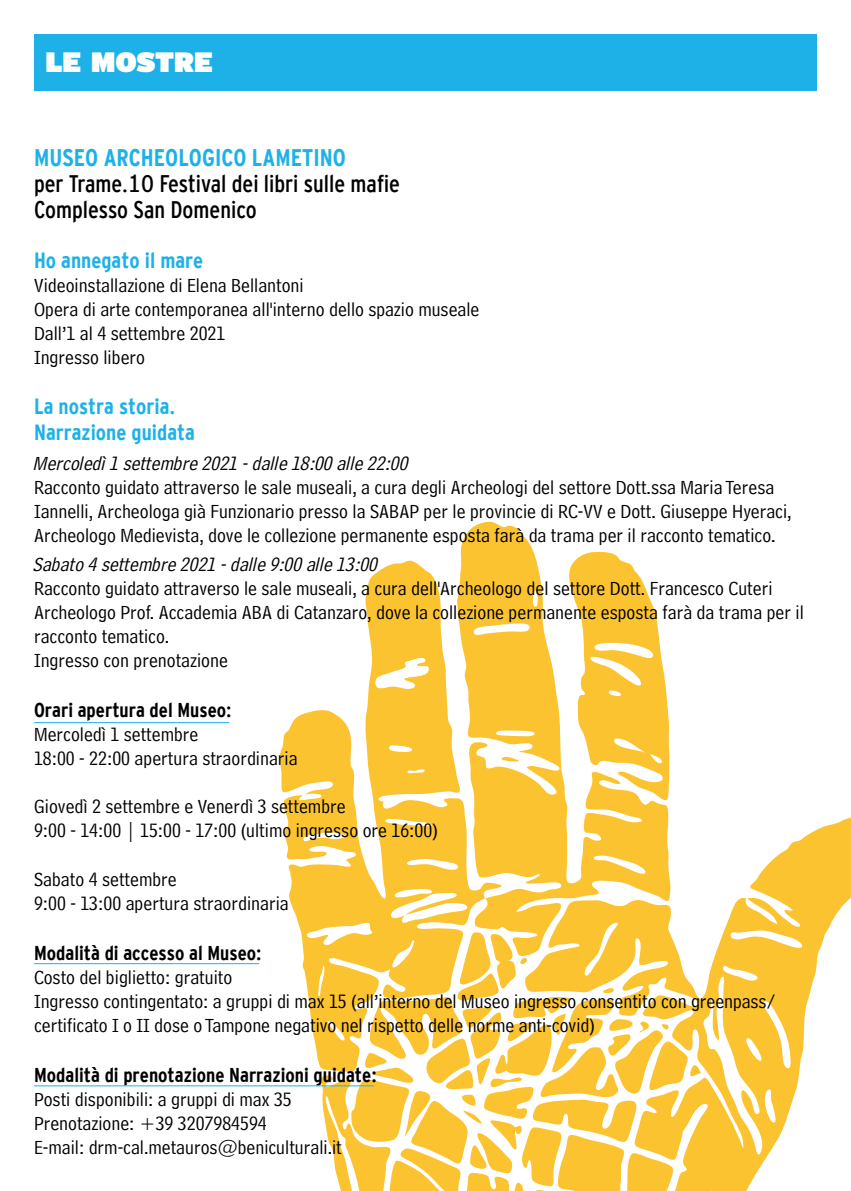
<style>
.page{position:relative;width:851px;height:1191px;background:#fff}
.page>*{position:absolute;margin:0;border:0;box-sizing:border-box;transform-origin:0 0}
.t1{font:900 28px "Interstate";color:#fff}
.t2{font:24px/26px "Interstate Cond Mono";color:#000}
.t3{font:700 24px "Interstate Cond Mono";color:#1eb1e7}
.t4{font:700 22px/26px "Interstate Cond Mono";color:#1eb1e7}
.t5{font:20px/24px "Bell Centennial Std Address";color:#000}
.t6{font:700 20px "Interstate Cond Mono";color:#000}
.t7{font:italic 20px "Bell Centennial Std Address";color:#000}
</style>
<div class="page">
<svg style="left:460px;top:522px;width:210px;height:295px;fill:#fcc330"></svg>
<svg style="left:568px;top:552px;width:101px;height:248px"></svg>
<svg style="left:279px;top:561px;width:225px;height:499px;fill:#fcc330"></svg>
<svg style="left:501px;top:757px;width:18px;height:4px"></svg>
<svg style="left:387px;top:817px;width:463px;height:374px;fill:#fcc330"></svg>
<svg style="left:318px;top:932px;width:382px;height:259px"></svg>
<hr style="left:34px;top:722px;width:195px;height:1px;background:#1eb1e7">
<hr style="left:34px;top:963px;width:225px;height:1px;background:#1eb1e7">
<hr style="left:34px;top:1085px;width:340px;height:1px;background:#1eb1e7">
<div style="left:34px;top:34px;width:782px;height:57px;background:#1eb1e7"></div>
<h1 class="t1" style="left:45px;top:45px;width:169px">LE MOSTRE</h1>
<p class="t3" style="left:34px;top:144px;width:313px">MUSEO ARCHEOLOGICO LAMETINO</p>
<p class="t2" style="left:34px;top:170px;width:367px">per Trame.10 Festival dei libri sulle mafie<br>Complesso San Domenico</p>
<p class="t4" style="left:34px;top:247px;width:171px">Ho annegato il mare</p>
<p class="t5" style="left:34px;top:273px;width:447px">Videoinstallazione di Elena Bellantoni<br>Opera di arte contemporanea all'interno dello spazio museale Dall’1 al 4 settembre 2021<br>Ingresso libero</p>
<p class="t4" style="left:34px;top:393px;width:162px">La nostra storia.<br>Narrazione guidata</p>
<p class="t7" style="left:34px;top:451px;width:376px">Mercoledì 1 settembre 2021 - dalle 18:00 alle 22:00</p>
<p class="t5" style="left:34px;top:475px;width:759px">Racconto guidato attraverso le sale museali, a cura degli Archeologi del settore Dott.ssa Maria Teresa<br>Iannelli, Archeologa già Funzionario presso la SABAP per le provincie di RC-VV e Dott. Giuseppe Hyeraci,<br>Archeologo Medievista, dove le collezione permanente esposta farà da trama per il racconto tematico.</p>
<p class="t7" style="left:34px;top:553px;width:346px">Sabato 4 settembre 2021 - dalle 9:00 alle 13:00</p>
<p class="t5" style="left:34px;top:577px;width:771px">Racconto guidato attraverso le sale museali, a cura dell'Archeologo del settore Dott. Francesco Cuteri Archeologo Prof. Accademia ABA di Catanzaro, dove la collezione permanente esposta farà da trama per il racconto tematico.<br>Ingresso con prenotazione</p>
<p class="t6" style="left:34px;top:699px;width:199px">Orari apertura del Museo:</p>
<p class="t5" style="left:34px;top:723px;width:265px">Mercoledì 1 settembre<br>18:00 - 22:00 apertura straordinaria</p>
<p class="t5" style="left:34px;top:795px;width:405px">Giovedì 2 settembre e Venerdì 3 settembre<br>9:00 - 14:00 | 15:00 - 17:00 (ultimo ingresso ore 16:00)</p>
<p class="t5" style="left:34px;top:867px;width:256px">Sabato 4 settembre<br>9:00 - 13:00 apertura straordinaria</p>
<p class="t6" style="left:34px;top:941px;width:229px">Modalità di accesso al Museo:</p>
<p class="t5" style="left:34px;top:965px;width:742px">Costo del biglietto: gratuito<br>Ingresso contingentato: a gruppi di max 15 (all’interno del Museo ingresso consentito con greenpass/ certificato I o II dose o Tampone negativo nel rispetto delle norme anti-covid)</p>
<p class="t6" style="left:34px;top:1063px;width:344px">Modalità di prenotazione Narrazioni guidate:</p>
<p class="t5" style="left:34px;top:1087px;width:309px">Posti disponibili: a gruppi di max 35<br>Prenotazione: +39 3207984594<br>E-mail: drm-cal.metauros@beniculturali.it</p>
</div>
